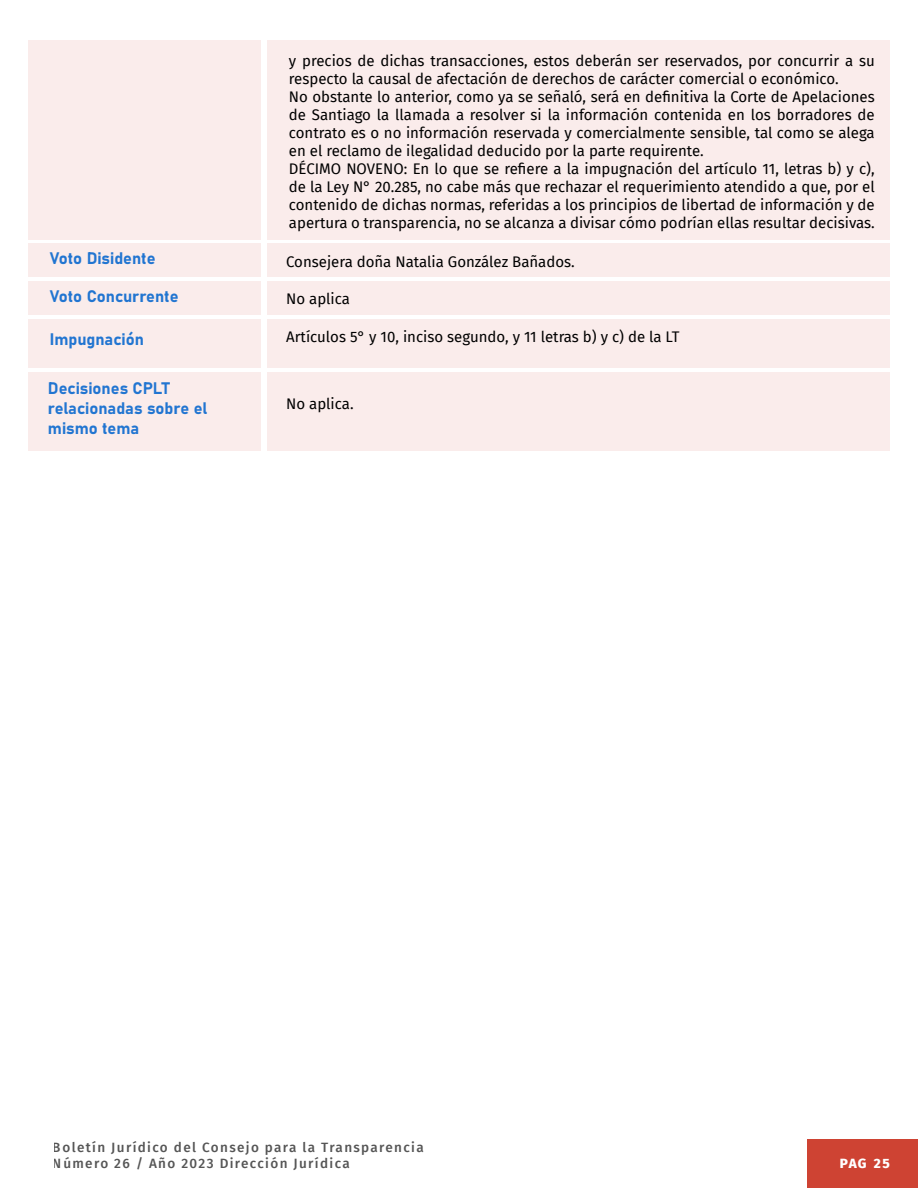
<style>
.page{position:relative;width:918px;height:1188px;background:#fff}
.page>*{position:absolute;margin:0;border:0;box-sizing:border-box;transform-origin:0 0}
.t1{font:16.5px/19.8px "Bahnschrift";color:#2175d1}
.t2{font:15px/18px "Fira Sans";color:#000}
.t3{font:500 13.5px/16.2px "Fira Sans";letter-spacing:.1em;color:#000}
.t4{font:800 13.5px "Fira Sans";color:#fff}
</style>
<div class="page">
<div style="left:807px;top:1140px;width:111px;height:48px;background:#ce4333"></div>
<div style="left:267px;top:373px;width:622px;height:78px;background:#faeceb"></div>
<div style="left:267px;top:320px;width:622px;height:48px;background:#faeceb"></div>
<div style="left:29px;top:320px;width:232px;height:48px;background:#faeceb"></div>
<div style="left:29px;top:373px;width:232px;height:78px;background:#faeceb"></div>
<div style="left:267px;top:244px;width:622px;height:33px;background:#faeceb"></div>
<div style="left:267px;top:281px;width:622px;height:33px;background:#faeceb"></div>
<div style="left:29px;top:244px;width:232px;height:33px;background:#faeceb"></div>
<div style="left:29px;top:281px;width:232px;height:33px;background:#faeceb"></div>
<div style="left:29px;top:40px;width:232px;height:200px;background:#faeceb"></div>
<div style="left:267px;top:40px;width:622px;height:200px;background:#faeceb"></div>
<p class="t1" style="left:50px;top:247px;width:107px">Voto Disidente</p>
<p class="t1" style="left:50px;top:285px;width:130px">Voto Concurrente</p>
<p class="t1" style="left:50px;top:328px;width:96px">Impugnación</p>
<p class="t1" style="left:48px;top:377px;width:161px">Decisiones CPLT relacionadas sobre el mismo tema</p>
<p class="t2" style="left:289px;top:51px;width:587px">y precios de dichas transacciones, estos deberán ser reservados, por concurrir a su respecto la causal de afectación de derechos de carácter comercial o económico.<br>No obstante lo anterior, como ya se señaló, será en definitiva la Corte de Apelaciones de Santiago la llamada a resolver si la información contenida en los borradores de contrato es o no información reservada y comercialmente sensible, tal como se alega en el reclamo de ilegalidad deducido por la parte requirente.<br>DÉCIMO NOVENO: En lo que se refiere a la impugnación del artículo 11, letras b) y c), de la Ley N° 20.285, no cabe más que rechazar el requerimiento atendido a que, por el contenido de dichas normas, referidas a los principios de libertad de información y de apertura o transparencia, no se alcanza a divisar cómo podrían ellas resultar decisivas.</p>
<p class="t2" style="left:286px;top:252px;width:290px">Consejera doña Natalia González Bañados.</p>
<p class="t2" style="left:286px;top:290px;width:65px">No aplica</p>
<p class="t2" style="left:286px;top:328px;width:395px">Artículos 5° y 10, inciso segundo, y 11 letras b) y c) de la LT</p>
<p class="t2" style="left:286px;top:394px;width:69px">No aplica.</p>
<p class="t3" style="left:53px;top:1139px;width:372px">Boletín Jurídico del Consejo para la Transparencia<br>Número 26 / Año 2023 Dirección Jurídica</p>
<p class="t4" style="left:840px;top:1151px;width:51px">PAG 25</p>
</div>
